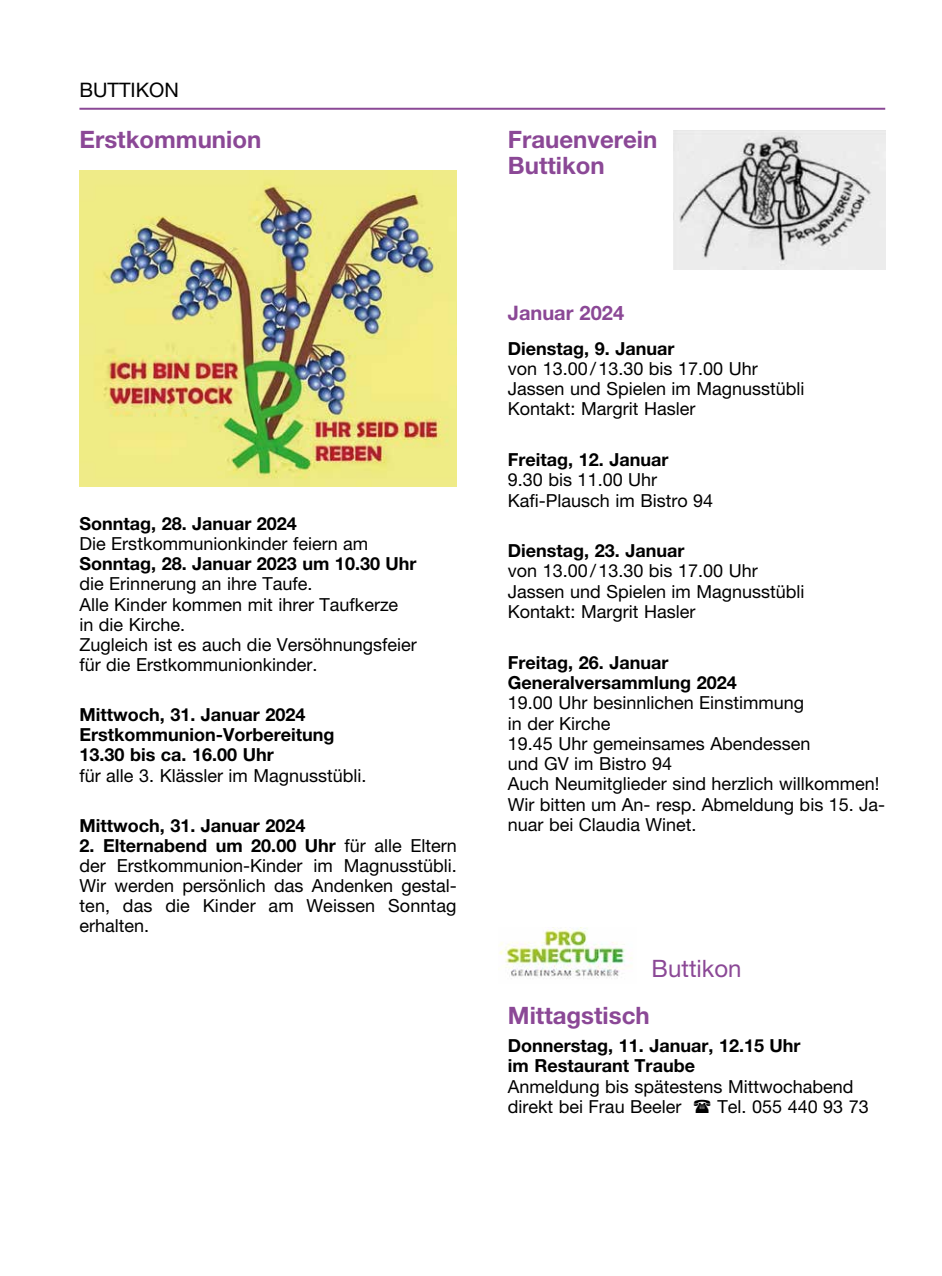
<style>
.page{position:relative;width:942px;height:1276px;background:#fff}
.page>*{position:absolute;margin:0;border:0;box-sizing:border-box;transform-origin:0 0}
.t1{font:700 24px/26.2px "Helvetica Neue LT Pro";color:#8b4896}
.t2{font:24px "Helvetica Neue LT Pro";color:#8b4896}
.t3{font:700 20px "Helvetica Neue LT Pro";color:#8b4896}
.t4{font:20px "Helvetica Neue LT Pro";color:#000}
.t5{font:18px/20.2px "Helvetica Neue LT Pro";color:#000}
.t6{font:700 18px/20.2px "Helvetica Neue LT Pro";color:#000}
.s1{font-weight:700}
</style>
<div class="page">
<hr style="left:79px;top:108px;width:805px;height:2px;background:#8b4896">
<img style="left:79px;top:170px;width:377px;height:316px">
<img style="left:499px;top:927px;width:133px;height:52px">
<img style="left:673px;top:130px;width:211px;height:139px">
<p class="t4" style="left:79px;top:78px;width:101px">BUTTIKON</p>
<h1 class="t1" style="left:79px;top:125px;width:183px">Erstkommunion</h1>
<h1 class="t1" style="left:507px;top:125px;width:151px">Frauenverein<br>Buttikon</h1>
<p class="t6" style="left:79px;top:513px;width:219px">Sonntag, 28. Januar 2024</p>
<p class="t5" style="left:79px;top:533px;width:290px">Die Erstkommunionkinder feiern am</p>
<p class="t6" style="left:79px;top:553px;width:338px">Sonntag, 28. Januar 2023 um 10.30 Uhr</p>
<p class="t5" style="left:79px;top:573px;width:339px">die Erinnerung an ihre Taufe.<br>Alle Kinder kommen mit ihrer Taufkerze<br>in die Kirche.<br>Zugleich ist es auch die Versöhnungsfeier für die Erstkommunionkinder.</p>
<p class="t6" style="left:79px;top:704px;width:256px">Mittwoch, 31. Januar 2024<br>Erstkommunion-Vorbereitung<br>13.30 bis ca. 16.00 Uhr</p>
<p class="t5" style="left:79px;top:765px;width:288px">für alle 3. Klässler im Magnusstübli.</p>
<p class="t6" style="left:79px;top:815px;width:227px">Mittwoch, 31. Januar 2024</p>
<p class="t5" style="left:79px;top:835px;width:379px;text-align:justify"><span class="s1">2. Elternabend um 20.00 Uhr</span> für alle Eltern der Erstkommunion-Kinder im Magnusstübli.<br>Wir werden persönlich das Andenken gestal&shy;ten, das die Kinder am Weissen Sonntag erhalten.</p>
<p class="t3" style="left:507px;top:300px;width:118px">Januar 2024</p>
<p class="t6" style="left:507px;top:337px;width:168px">Dienstag, 9. Januar</p>
<p class="t5" style="left:507px;top:358px;width:298px">von 13.00/13.30 bis 17.00 Uhr<br>Jassen und Spielen im Magnusstübli<br>Kontakt: Margrit Hasler</p>
<p class="t6" style="left:507px;top:449px;width:162px">Freitag, 12. Januar</p>
<p class="t5" style="left:507px;top:469px;width:207px">9.30 bis 11.00 Uhr<br>Kafi-Plausch im Bistro 94</p>
<p class="t6" style="left:507px;top:540px;width:178px">Dienstag, 23. Januar</p>
<p class="t5" style="left:507px;top:561px;width:298px">von 13.00/13.30 bis 17.00 Uhr<br>Jassen und Spielen im Magnusstübli<br>Kontakt: Margrit Hasler</p>
<p class="t6" style="left:507px;top:652px;width:230px">Freitag, 26. Januar<br>Generalversammlung 2024</p>
<p class="t5" style="left:507px;top:692px;width:375px">19.00 Uhr besinnlichen Einstimmung<br>in der Kirche<br>19.45 Uhr gemeinsames Abendessen<br>und GV im Bistro 94<br>Auch Neumitglieder sind herzlich willkommen!<br>Wir bitten um An- resp. Abmeldung bis 15. Ja-- nuar bei Claudia Winet.</p>
<h1 class="t2" style="left:651px;top:954px;width:91px">Buttikon</h1>
<h1 class="t1" style="left:507px;top:1001px;width:143px">Mittagstisch</h1>
<p class="t6" style="left:507px;top:1035px;width:294px">Donnerstag, 11. Januar, 12.15 Uhr im Restaurant Traube</p>
<p class="t5" style="left:507px;top:1076px;width:347px">Anmeldung bis spätestens Mittwochabend direkt bei Frau Beeler</p>
<p class="t5" style="left:717px;top:1096px;width:153px">Tel. 055 440 93 73</p>
</div>
